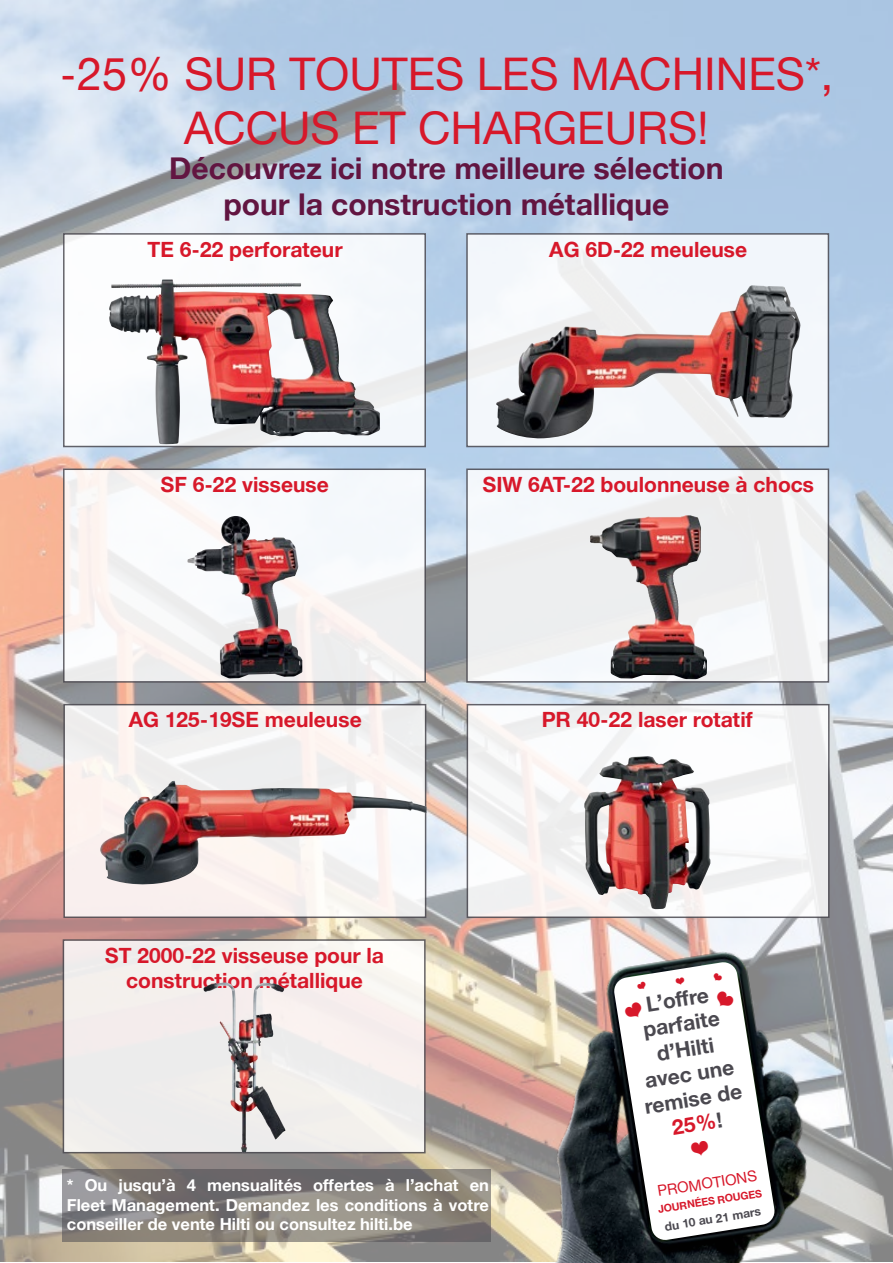
<style>
.page{position:relative;width:893px;height:1263px;background:#fff}
.page>*{position:absolute;margin:0;border:0;box-sizing:border-box;transform-origin:0 0}
.t1{font:45px/54px "Hilti";color:#d7182a;text-align:center}
.t2{font:700 30px/35.5px "Hilti";color:#621541;text-align:center}
.t3{font:700 21px/25.2px "Hilti";color:#d7182a;text-align:center}
.t4{font:700 21px/25.2px "Hilti";color:#4b4950;text-align:center}
.t5{font:700 16.5px/19.8px "Hilti";color:#fff;text-align:justify}
.t6{font:15px "Hilti";color:#d7182a}
.t7{font:700 12px "Hilti";color:#4b4950}
.t8{font:700 10.5px "Hilti";color:#d7182a}
.s1{color:#d7182a}
</style>
<div class="page">
<img style="left:0;top:0;width:893px;height:1262px">
<img style="left:521px;top:918px;width:290px;height:345px">
<svg style="left:613px;top:961px;width:162px;height:280px"></svg>
<svg style="left:63px;top:233px;width:363px;height:214px;fill:#f4f8fb"></svg>
<svg style="left:466px;top:233px;width:363px;height:214px;fill:#f2f6fb"></svg>
<svg style="left:63px;top:468px;width:363px;height:215px"></svg>
<div style="left:466px;top:468px;width:363px;height:215px;background:linear-gradient(to right,#f0f2f5,#ecedee);border:2px solid #4b4950"></div>
<img style="left:187px;top:517px;width:71px;height:110px">
<div style="left:63px;top:704px;width:363px;height:214px;background:#f8f0ef;border:2px solid #4b4950"></div>
<div style="left:467px;top:704px;width:363px;height:214px;background:linear-gradient(to right,#f7f5f5,#f5f6f7);border:2px solid #4b4950"></div>
<img style="left:100px;top:781px;width:326px;height:103px">
<svg style="left:63px;top:939px;width:363px;height:214px;fill:#f2edec"></svg>
<img style="left:203px;top:982px;width:30px;height:56px">
<svg style="left:63px;top:1169px;width:428px;height:73px;background:#847f7a"></svg>
<img style="left:496px;top:287px;width:253px;height:151px">
<img style="left:109px;top:279px;width:63px;height:42px">
<img style="left:590px;top:515px;width:99px;height:163px">
<img style="left:584px;top:757px;width:121px;height:152px">
<svg style="left:624px;top:1001px;width:22px;height:21px"></svg>
<svg style="left:637px;top:981px;width:11px;height:11px"></svg>
<svg style="left:713px;top:989px;width:22px;height:22px"></svg>
<svg style="left:675px;top:977px;width:10px;height:9px"></svg>
<svg style="left:712px;top:973px;width:11px;height:10px"></svg>
<svg style="left:690px;top:1140px;width:20px;height:18px"></svg>
<h1 class="t1" style="left:60px;top:47px;width:775px">-25% SUR TOUTES LES MACHINES*,<br>ACCUS ET CHARGEURS!</h1>
<h2 class="t2" style="left:169px;top:151px;width:556px">Découvrez ici notre meilleure sélection pour la construction métallique</h2>
<p class="t3" style="left:148px;top:237px;width:196px">TE 6-22 perforateur</p>
<p class="t3" style="left:549px;top:237px;width:199px">AG 6D-22 meuleuse</p>
<p class="t3" style="left:161px;top:472px;width:170px">SF 6-22 visseuse</p>
<p class="t3" style="left:129px;top:707px;width:234px">AG 125-19SE meuleuse</p>
<p class="t3" style="left:483px;top:472px;width:333px">SIW 6AT-22 boulonneuse à chocs</p>
<p class="t3" style="left:542px;top:707px;width:212px">PR 40-22 laser rotatif</p>
<p class="t3" style="left:105px;top:943px;width:280px">ST 2000-22 visseuse pour la construction métallique</p>
<p class="t5" style="left:67px;top:1175px;width:424px">* Ou jusqu’à 4 mensualités offertes à l’achat en Fleet Management. Demandez les conditions à votre conseiller de vente Hilti ou consultez hilti.be</p>
<p class="t4" style="left:627px;top:995px;width:100px;rotate:-9deg">L’offre parfaite d’Hilti avec une remise de<br><span class="s1">25%</span>!</p>
<p class="t6" style="left:656px;top:1182px;width:102px;rotate:-9deg">PROMOTIONS</p>
<p class="t8" style="left:657px;top:1203px;width:107px;rotate:-9deg">JOURNÉES ROUGES</p>
<p class="t7" style="left:664px;top:1220px;width:99px;rotate:-9deg">du 10 au 21 mars</p>
</div>
